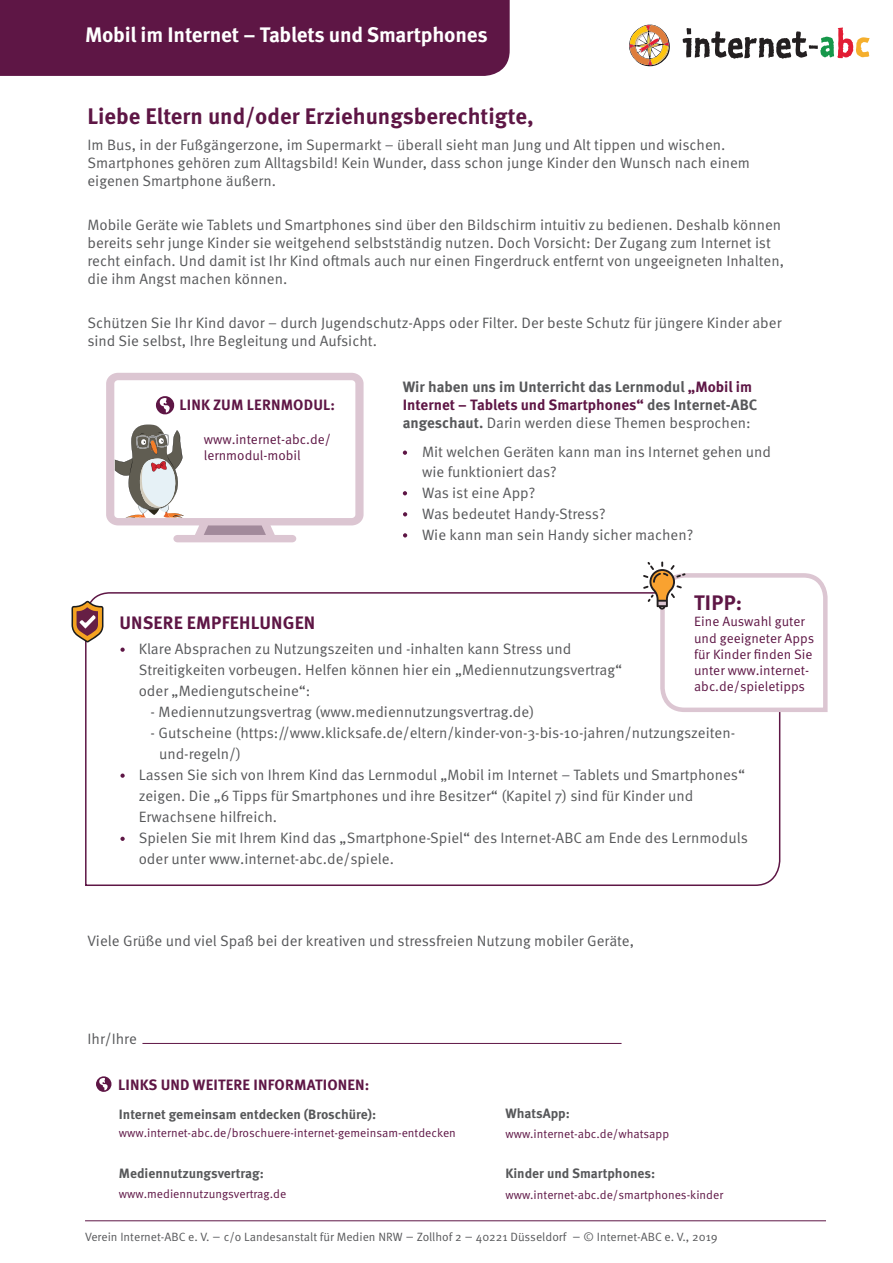
<style>
.page{position:relative;width:893px;height:1263px;background:#fff}
.page>*{position:absolute;margin:0;border:0;box-sizing:border-box;transform-origin:0 0}
.t1{font:700 22.5px "Meta Pro";color:#5e1645}
.t2{font:700 21px "Meta Pro";letter-spacing:-.01em;color:#fff}
.t3{font:700 21px "Meta Pro";color:#5e1645}
.t4{font:700 18px "Meta Pro";letter-spacing:.01em;color:#5e1645}
.t5{font:15px/18px "Meta Pro Norm";color:#57585a}
.t6{font:700 15px/18px "Meta Pro";color:#57585a}
.t7{font:700 15px "Meta Pro";letter-spacing:.01em;color:#5e1645}
.t8{font:13.5px/16.2px "Meta Pro Norm";color:#5e1645}
.t9{font:700 13.5px "Meta Pro";color:#57585a}
.t10{font:12px "Meta Pro Norm";color:#5e1645}
.t11{font:12px "Meta Pro Norm";color:#57585a}
.s1{color:#5e1645}
.s2{font-family:"Meta Pro Norm";font-weight:400}
.s3{font-size:13.5px}
</style>
<div class="page">
<svg style="left:85px;top:592px;width:696px;height:294px"></svg>
<div style="left:0;top:0;width:510px;height:76px;background:#5e1645"></div>
<hr style="left:85px;top:1220px;width:741px;height:1px;background:#5e1645">
<hr style="left:142px;top:1043px;width:479px;height:1px;background:#5e1645">
<svg style="left:403px;top:450px;width:4px;height:5px"></svg>
<svg style="left:120px;top:647px;width:5px;height:5px"></svg>
<svg style="left:120px;top:837px;width:5px;height:4px"></svg>
<svg style="left:403px;top:491px;width:4px;height:4px"></svg>
<svg style="left:120px;top:773px;width:5px;height:5px"></svg>
<svg style="left:106px;top:373px;width:258px;height:169px"></svg>
<svg style="left:643px;top:561px;width:185px;height:153px"></svg>
<svg style="left:71px;top:600px;width:32px;height:42px"></svg>
<svg style="left:682px;top:28px;width:188px;height:31px"></svg>
<svg style="left:629px;top:24px;width:41px;height:42px"></svg>
<svg style="left:403px;top:512px;width:4px;height:4px"></svg>
<svg style="left:403px;top:533px;width:4px;height:4px"></svg>
<svg style="left:96px;top:1076px;width:15px;height:16px"></svg>
<p class="t2" style="left:85px;top:18px;width:404px">Mobil im Internet – Tablets und Smartphones</p>
<p class="t1" style="left:87px;top:98px;width:448px">Liebe Eltern und/oder Erziehungsberechtigte,</p>
<p class="t5" style="left:87px;top:134px;width:664px">Im Bus, in der Fußgängerzone, im Supermarkt – überall sieht man Jung und Alt tippen und wischen.<br>Smartphones gehören zum Alltagsbild! Kein Wunder, dass schon junge Kinder den Wunsch nach einem eigenen Smartphone äußern.</p>
<p class="t5" style="left:87px;top:215px;width:698px">Mobile Geräte wie Tablets und Smartphones sind über den Bildschirm intuitiv zu bedienen. Deshalb können bereits sehr junge Kinder sie weitgehend selbstständig nutzen. Doch Vorsicht: Der Zugang zum Internet ist recht einfach. Und damit ist Ihr Kind oftmals auch nur einen Fingerdruck entfernt von ungeeigneten Inhalten, die ihm Angst machen können.</p>
<p class="t5" style="left:87px;top:313px;width:696px">Schützen Sie Ihr Kind davor – durch Jugendschutz-Apps oder Filter. Der beste Schutz für jüngere Kinder aber sind Sie selbst, Ihre Begleitung und Aufsicht.</p>
<p class="t7" style="left:179px;top:393px;width:157px">LINK ZUM LERNMODUL:</p>
<p class="t8" style="left:204px;top:430px;width:129px">www.internet-abc.de/ lernmodul-mobil</p>
<p class="t6" style="left:403px;top:377px;width:356px">Wir haben uns im Unterricht das Lernmodul <span class="s1">„Mobil im<br>Internet – Tablets und Smartphones“</span> des Internet-ABC angeschaut. <span class="s2">Darin werden diese Themen besprochen:</span></p>
<p class="t5" style="left:422px;top:441px;width:350px;line-height:19.5px">Mit welchen Geräten kann man ins Internet gehen und wie funktioniert das?</p>
<p class="t5" style="left:422px;top:482px;width:115px">Was ist eine App?</p>
<p class="t5" style="left:422px;top:503px;width:185px">Was bedeutet Handy-Stress?</p>
<p class="t5" style="left:422px;top:524px;width:273px">Wie kann man sein Handy sicher machen?</p>
<p class="t3" style="left:694px;top:587px;width:50px">TIPP:</p>
<p class="t8" style="left:694px;top:613px;width:122px">Eine Auswahl guter und geeigneter Apps für Kinder finden Sie unter www.internet&shy;abc.de/spieletipps</p>
<p class="t4" style="left:119px;top:608px;width:197px">UNSERE EMPFEHLUNGEN</p>
<p class="t5" style="left:139px;top:638px;width:485px;line-height:21px">Klare Absprachen zu Nutzungszeiten und -inhalten kann Stress und<br>Streitigkeiten vorbeugen. Helfen können hier ein „Mediennutzungsvertrag“ oder „Mediengutscheine“:</p>
<p class="t5" style="left:151px;top:702px;width:385px">- Mediennutzungsvertrag (www.mediennutzungsvertrag.de)</p>
<p class="t5" style="left:159px;top:722px;width:578px;line-height:21px;text-indent:-9px">- Gutscheine (https://www.klicksafe.de/eltern/kinder-von-3-bis-10-jahren/nutzungszeiten&shy;und-regeln/)</p>
<p class="t5" style="left:139px;top:764px;width:608px;line-height:21px">Lassen Sie sich von Ihrem Kind das Lernmodul „Mobil im Internet – Tablets und Smartphones“ zeigen. Die „6 Tipps für Smartphones und ihre Besitzer“ (Kapitel 7) sind für Kinder und<br>Erwachsene hilfreich.</p>
<p class="t5" style="left:139px;top:827px;width:611px;line-height:21px">Spielen Sie mit Ihrem Kind das „Smartphone-Spiel“ des Internet-ABC am Ende des Lernmoduls oder unter www.internet-abc.de/spiele.</p>
<p class="t5" style="left:87px;top:931px;width:548px">Viele Grüße und viel Spaß bei der kreativen und stressfreien Nutzung mobiler Geräte,</p>
<p class="t5" style="left:87px;top:1028px;width:51px">Ihr/Ihre</p>
<p class="t7" style="left:118px;top:1073px;width:253px">LINKS UND WEITERE INFORMATIONEN:</p>
<p class="t9" style="left:119px;top:1103px;width:259px">Internet gemeinsam entdecken (Broschüre):</p>
<p class="t10" style="left:119px;top:1124px;width:338px">www.internet-abc.de/broschuere-internet-gemeinsam-entdecken</p>
<p class="t9" style="left:119px;top:1163px;width:147px">Mediennutzungsvertrag:</p>
<p class="t10" style="left:119px;top:1185px;width:169px">www.mediennutzungsvertrag.de</p>
<p class="t9" style="left:505px;top:1103px;width:66px">WhatsApp:</p>
<p class="t10" style="left:505px;top:1124px;width:165px">www.internet-abc.de/whatsapp</p>
<p class="t9" style="left:505px;top:1163px;width:151px">Kinder und Smartphones:</p>
<p class="t10" style="left:505px;top:1185px;width:219px">www.internet-abc.de/smartphones-kinder</p>
<p class="t11" style="left:85px;top:1228px;width:634px">Verein Internet-ABC e. V. <span class="s3">–</span> c/o Landesanstalt für Medien NRW <span class="s3">–</span> Zollhof 2 <span class="s3">–</span> 40221 Düsseldorf <span class="s3">–</span> © Internet-ABC e. V., 2019</p>
</div>
